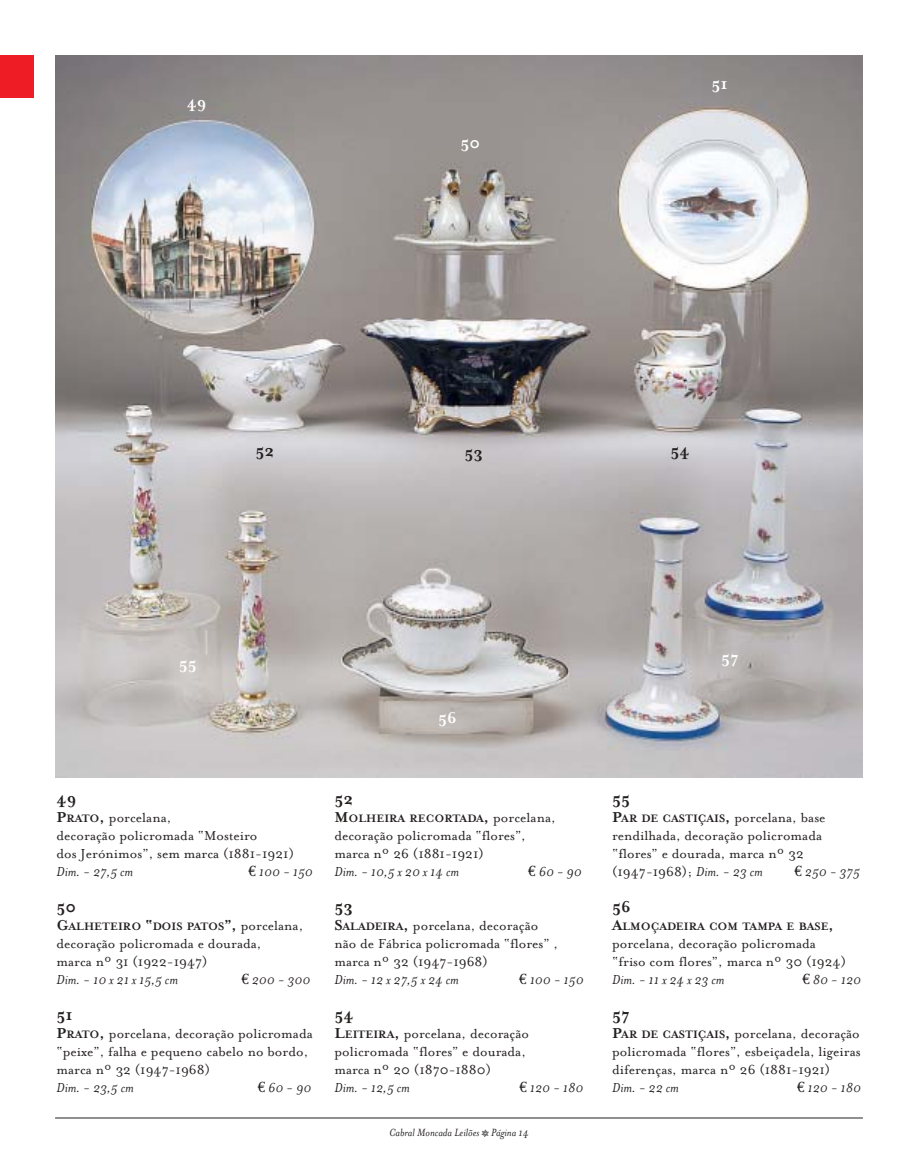
<style>
.page{position:relative;width:918px;height:1173px;background:#fff}
.page>*{position:absolute;margin:0;border:0;box-sizing:border-box;transform-origin:0 0}
.t1{font:700 18px "Mrs Eaves";color:#231f1f}
.t2{font:700 18px "Mrs Eaves";color:#fff}
.t3{font:15px/18px "Mrs Eaves Roman";color:#231f1f}
.t4{font:italic 15px "Mrs Eaves";color:#231f1f}
.t5{font:700 12.3px "Mrs Eaves";color:#231f1f}
.t6{font:italic 12px "Mrs Eaves";color:#231f1f}
.s1{font-family:"Mrs Eaves";font-weight:700;font-size:16.5px}
.s2{font-family:"Mrs Eaves";font-weight:700;font-size:12.3px}
.s3{font-family:"Euro Serif";font-style:normal}
.s4{font-size:16.5px}
.s5{font-family:"Mrs Eaves Roman";font-weight:400;font-size:15px}
.s6{font-family:"Mrs Eaves Fractions";font-style:normal}
.s7{font-family:"Mrs Eaves";font-style:italic}
</style>
<div class="page">
<img style="left:55px;top:55px;width:808px;height:723px">
<hr style="left:55px;top:1118px;width:808px;height:1px;background:#231f1f">
<div style="left:0;top:55px;width:34px;height:43px;background:#ee1c24"></div>
<p class="t2" style="left:187px;top:91px;width:21px">49</p>
<p class="t2" style="left:461px;top:132px;width:21px">50</p>
<p class="t2" style="left:712px;top:72px;width:18px">51</p>
<p class="t1" style="left:255px;top:439px;width:20px">52</p>
<p class="t1" style="left:464px;top:441px;width:20px">53</p>
<p class="t1" style="left:671px;top:439px;width:21px">54</p>
<p class="t2" style="left:179px;top:652px;width:20px">55</p>
<p class="t2" style="left:438px;top:707px;width:20px">56</p>
<p class="t2" style="left:721px;top:646px;width:19px">57</p>
<p class="t1" style="left:57px;top:788px;width:21px">49</p>
<p class="t3" style="left:57px;top:808px;width:239px"><span class="s1">P</span><span class="s2">RATO</span><span class="s1">,</span> porcelana,<br>decoração policromada “Mosteiro<br>dos Jerónimos”, sem marca (1881-1921)</p>
<p class="t4" style="left:57px;top:863px;width:78px">Dim. - 27,5 cm</p>
<p class="t4" style="left:249px;top:863px;width:66px"><span class="s3">€</span> 100 - 150</p>
<p class="t1" style="left:57px;top:896px;width:21px">50</p>
<p class="t5" style="left:57px;top:919px;width:248px"><span class="s4">G</span>ALHETEIRO <span class="s4">“</span>DOIS PATOS<span class="s4">”,</span> <span class="s5">porcelana,</span></p>
<p class="t3" style="left:57px;top:934px;width:206px">decoração policromada e dourada, marca nº 31 (1922-1947)</p>
<p class="t4" style="left:57px;top:971px;width:123px">Dim. - 10 x 21 x 15,5 cm</p>
<p class="t4" style="left:241px;top:971px;width:70px"><span class="s3">€</span> 200 - 300</p>
<p class="t1" style="left:57px;top:1004px;width:18px">51</p>
<p class="t3" style="left:57px;top:1024px;width:258px"><span class="s1">P</span><span class="s2">RATO</span><span class="s1">,</span> porcelana, decoração policromada “peixe”, falha e pequeno cabelo no bordo, marca nº 32 (1947-1968)</p>
<p class="t4" style="left:57px;top:1079px;width:79px">Dim. - 23,5 cm</p>
<p class="t4" style="left:258px;top:1079px;width:55px"><span class="s3">€</span> 60 - 90</p>
<p class="t1" style="left:334px;top:788px;width:20px">52</p>
<p class="t5" style="left:334px;top:811px;width:223px"><span class="s4">M</span>OLHEIRA RECORTADA<span class="s4">,</span> <span class="s5">porcelana,</span></p>
<p class="t3" style="left:334px;top:826px;width:193px">decoração policromada “flores”, marca nº 26 (1881-1921)</p>
<p class="t4" style="left:334px;top:863px;width:126px">Dim. - 10,5 x 20 x 14 cm</p>
<p class="t4" style="left:528px;top:863px;width:55px"><span class="s3">€</span> 60 - 90</p>
<p class="t1" style="left:334px;top:896px;width:20px">53</p>
<p class="t3" style="left:334px;top:916px;width:225px"><span class="s1">S</span><span class="s2">ALADEIRA</span><span class="s1">,</span> porcelana, decoração não de Fábrica policromada “flores” , marca nº 32 (1947-1968)</p>
<p class="t4" style="left:334px;top:971px;width:126px">Dim. - 12 x 27,5 x 24 cm</p>
<p class="t4" style="left:519px;top:971px;width:66px"><span class="s3">€</span> 100 - 150</p>
<p class="t1" style="left:334px;top:1004px;width:21px">54</p>
<p class="t3" style="left:334px;top:1024px;width:196px"><span class="s1">L</span><span class="s2">EITEIRA</span><span class="s1">,</span> porcelana, decoração policromada “flores” e dourada, marca nº 20 (1870-1880)</p>
<p class="t4" style="left:334px;top:1079px;width:77px">Dim. - 12,5 cm</p>
<p class="t4" style="left:519px;top:1079px;width:65px"><span class="s3">€</span> 120 - 180</p>
<p class="t6" style="left:389px;top:1125px;width:141px">Cabral Moncada Leilões <span class="s6">Q</span> Página 14</p>
<p class="t1" style="left:612px;top:788px;width:20px">55</p>
<p class="t3" style="left:612px;top:808px;width:215px"><span class="s1">P</span><span class="s2">AR DE CASTIÇAIS</span><span class="s1">,</span> porcelana, base rendilhada, decoração policromada “flores” e dourada, marca nº 32 (1947-1968); <span class="s7">Dim. - 23 cm</span></p>
<p class="t4" style="left:795px;top:863px;width:67px"><span class="s3">€</span> 250 - 375</p>
<p class="t1" style="left:612px;top:896px;width:20px">56</p>
<p class="t5" style="left:612px;top:919px;width:223px"><span class="s4">A</span>LMOÇADEIRA COM TAMPA E BASE<span class="s4">,</span></p>
<p class="t3" style="left:612px;top:934px;width:235px">porcelana, decoração policromada “friso com flores”, marca nº 30 (1924)</p>
<p class="t4" style="left:612px;top:971px;width:114px">Dim. - 11 x 24 x 23 cm</p>
<p class="t4" style="left:802px;top:971px;width:60px"><span class="s3">€</span> 80 - 120</p>
<p class="t1" style="left:612px;top:1004px;width:19px">57</p>
<p class="t3" style="left:612px;top:1024px;width:250px;text-align:justify"><span class="s1">P</span><span class="s2">AR DE CASTIÇAIS</span><span class="s1">,</span> porcelana, decoração policromada “flores”, esbeiçadela, ligeiras diferenças, marca nº 26 (1881-1921)</p>
<p class="t4" style="left:612px;top:1079px;width:68px">Dim. - 22 cm</p>
<p class="t4" style="left:797px;top:1079px;width:65px"><span class="s3">€</span> 120 - 180</p>
</div>
